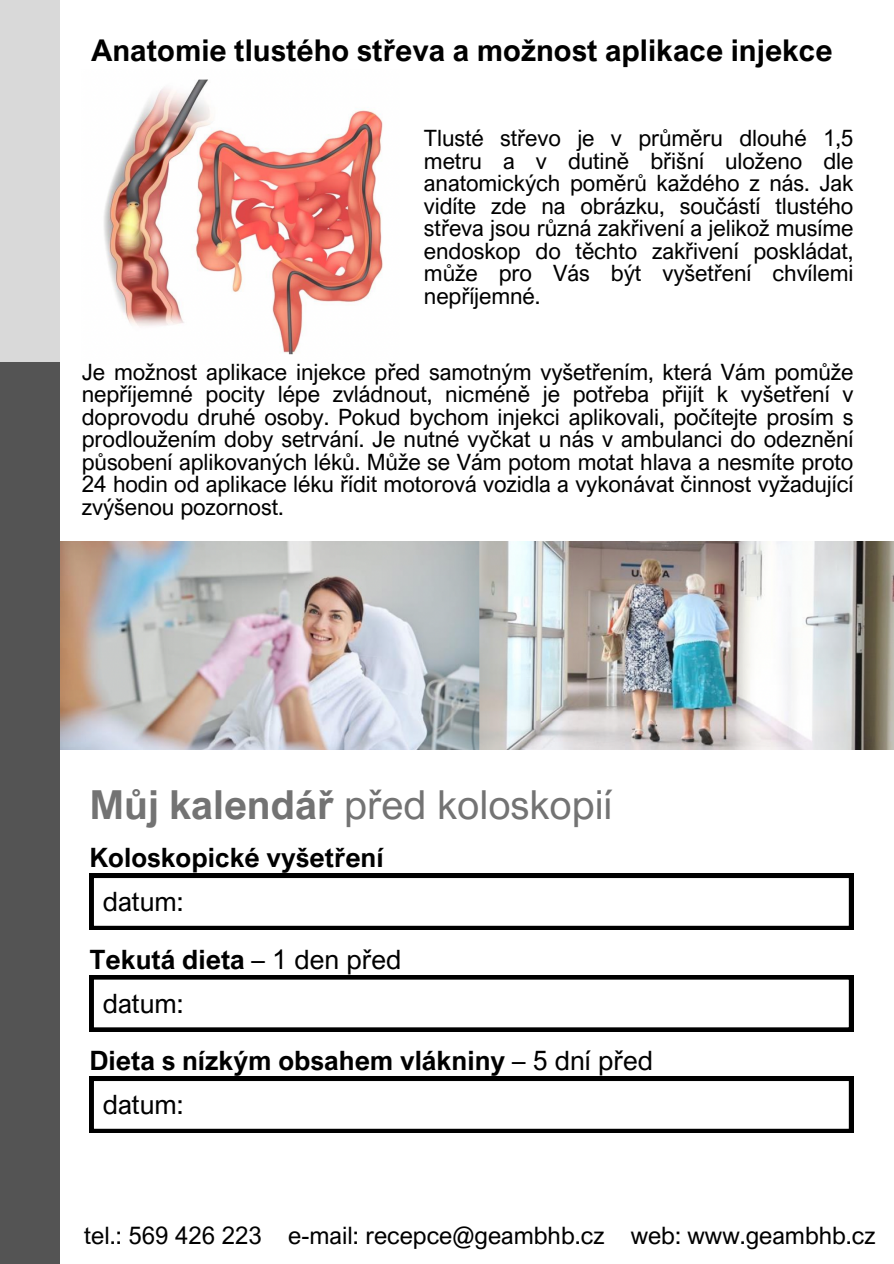
<style>
.page{position:relative;width:894px;height:1264px;background:#fff}
.page>*{position:absolute;margin:0;border:0;box-sizing:border-box;transform-origin:0 0}
.t1{font:40.05px "Arial Nova";color:#737373}
.t2{font:700 30px "Arial Nova";color:#000}
.t3{font:700 26.7px "Arial Nova";color:#000}
.t4{font:26.7px "Arial Nova";color:#000}
.t5{font:24px "Arial Nova";color:#000}
.t6{font:22.5px/22.5px "Arial Nova";letter-spacing:-.005em;color:#000;text-align:justify}
.s1{font-weight:700}
.s2{font-weight:400}
</style>
<div class="page">
<div style="left:0;top:339px;width:60px;height:924px;background:#545454"></div>
<div style="left:0;top:0;width:60px;height:361px;background:#d9d9d9"></div>
<svg style="left:89px;top:873px;width:764px;height:56px"></svg>
<svg style="left:89px;top:975px;width:764px;height:56px"></svg>
<svg style="left:89px;top:1076px;width:764px;height:56px"></svg>
<img style="left:104px;top:79px;width:279px;height:276px">
<img style="left:60px;top:541px;width:832px;height:208px">
<p class="t2" style="left:91px;top:32px;width:742px">Anatomie tlustého střeva a možnost aplikace injekce</p>
<p class="t6" style="left:424px;top:126px;width:431px">Tlusté střevo je v průměru dlouhé 1,5 metru a v dutině břišní uloženo dle anatomických poměrů každého z nás. Jak vidíte zde na obrázku, součástí tlustého střeva jsou různá zakřivení a jelikož musíme endoskop do těchto zakřivení poskládat, může pro Vás být vyšetření chvílemi nepříjemné.</p>
<p class="t6" style="left:82px;top:360px;width:772px">Je možnost aplikace injekce před samotným vyšetřením, která Vám pomůže nepříjemné pocity lépe zvládnout, nicméně je potřeba přijít k vyšetření v doprovodu druhé osoby. Pokud bychom injekci aplikovali, počítejte prosím s prodloužením doby setrvání. Je nutné vyčkat u nás v ambulanci do odeznění působení aplikovaných léků. Může se Vám potom motat hlava a nesmíte proto 24 hodin od aplikace léku řídit motorová vozidla a vykonávat činnost vyžadující zvýšenou pozornost.</p>
<p class="t1" style="left:89px;top:780px;width:524px"><span class="s1">Můj kalendář</span> před koloskopií</p>
<p class="t3" style="left:89px;top:841px;width:296px">Koloskopické vyšetření</p>
<p class="t4" style="left:103px;top:885px;width:82px">datum:</p>
<p class="t3" style="left:89px;top:942px;width:313px">Tekutá dieta <span class="s2">– 1 den před</span></p>
<p class="t4" style="left:103px;top:986px;width:82px">datum:</p>
<p class="t3" style="left:89px;top:1043px;width:565px">Dieta s nízkým obsahem vlákniny <span class="s2">– 5 dní před</span></p>
<p class="t4" style="left:103px;top:1088px;width:82px">datum:</p>
<p class="t5" style="left:84px;top:1220px;width:792px">tel.: 569 426 223 e-mail: recepce@geambhb.cz web: www.geambhb.cz</p>
</div>
